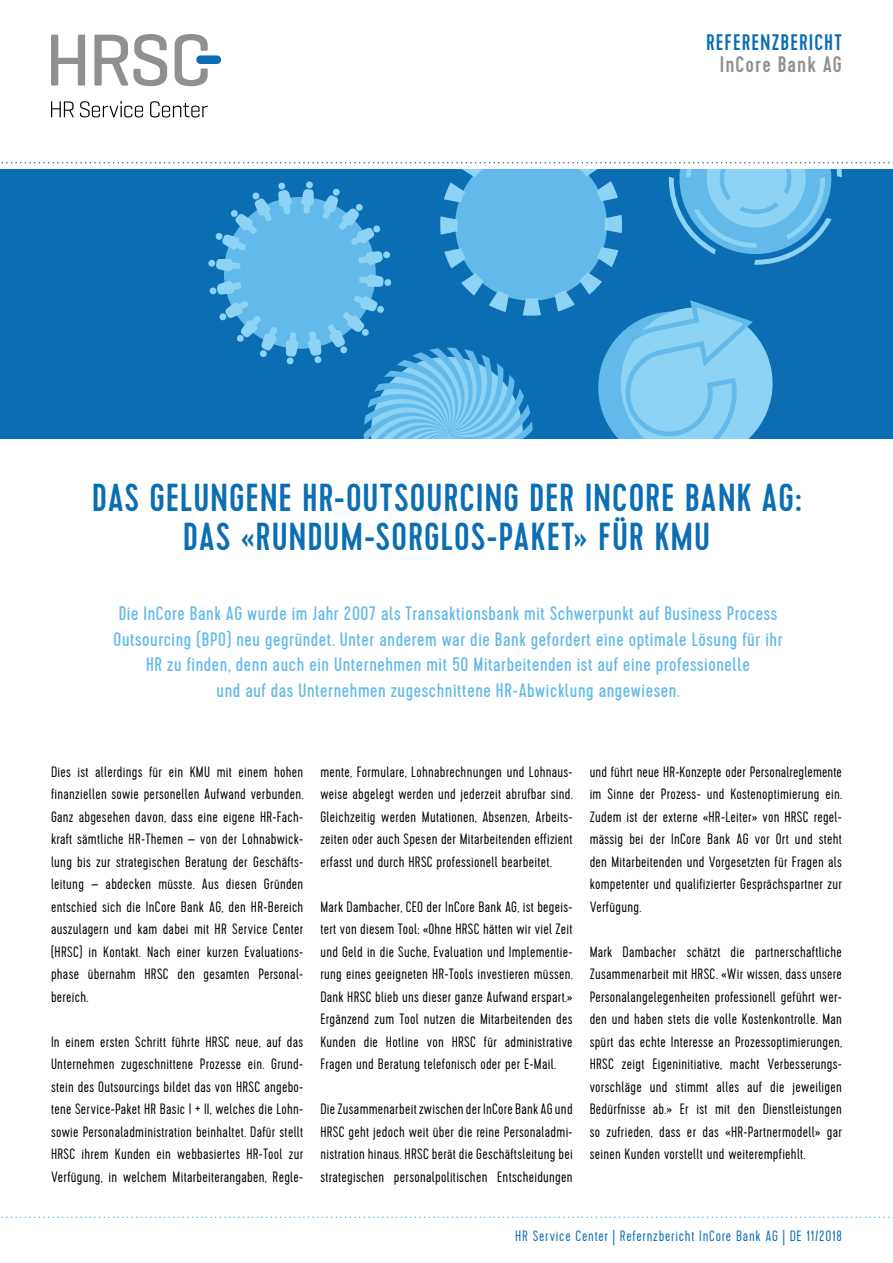
<style>
.page{position:relative;width:893px;height:1263px;background:#fff}
.page>*{position:absolute;margin:0;border:0;box-sizing:border-box;transform-origin:0 0}
.t1{font:500 39px/39px "Cervo";letter-spacing:.025em;color:#0b6eb3;text-align:center}
.t2{font:500 22.5px "Cervo";letter-spacing:.045em;color:#0b6eb3}
.t3{font:500 22.5px "Cervo";letter-spacing:.05em;color:#909090}
.t4{font:19.5px/25.5px "Cervo";letter-spacing:.03em;color:#63b9e9;text-align:center}
.t5{font:300 15px/22.5px "Cervo";letter-spacing:.02em;color:#000;text-align:justify}
.t6{font:300 15px "Cervo";letter-spacing:.05em;color:#0b6eb3}
</style>
<div class="page">
<svg style="left:51px;top:35px;width:34px;height:51px"></svg>
<svg style="left:94px;top:34px;width:73px;height:52px"></svg>
<svg style="left:175px;top:34px;width:33px;height:52px"></svg>
<div style="left:196px;top:55px;width:25px;height:9px;background:#0b6eb3;border-radius:4px"></div>
<svg style="left:51px;top:101px;width:23px;height:16px"></svg>
<svg style="left:80px;top:101px;width:63px;height:16px"></svg>
<svg style="left:150px;top:101px;width:58px;height:16px"></svg>
<svg style="left:1px;top:162px;width:892px;height:1px"></svg>
<svg style="left:1px;top:1216px;width:892px;height:2px"></svg>
<div style="left:0;top:169px;width:893px;height:269px;background:#0b6eb3"></div>
<div style="left:208px;top:260px;width:7px;height:7px;background:#8dd3f6;border-radius:50%"></div>
<div style="left:209px;top:287px;width:8px;height:8px;background:#8dd3f6;border-radius:3px"></div>
<svg style="left:215px;top:169px;width:627px;height:269px"></svg>
<h2 class="t2" style="left:706px;top:29px;width:137px">REFERENZBERICHT</h2>
<h2 class="t3" style="left:720px;top:51px;width:124px">InCore Bank AG</h2>
<h1 class="t1" style="left:92px;top:479px;width:711px">DAS GELUNGENE HR-OUTSOURCING DER INCORE BANK AG:<br>DAS «RUNDUM-SORGLOS-PAKET» FÜR KMU</h1>
<p class="t4" style="left:114px;top:601px;width:670px">Die InCore Bank AG wurde im Jahr 2007 als Transaktionsbank mit Schwerpunkt auf Business Process Outsourcing (BPO) neu gegründet. Unter anderem war die Bank gefordert eine optimale Lösung für ihr HR zu finden, denn auch ein Unternehmen mit 50 Mitarbeitenden ist auf eine professionelle<br>und auf das Unternehmen zugeschnittene HR-Abwicklung angewiesen.</p>
<p class="t5" style="left:51px;top:761px;width:254px">Dies ist allerdings für ein KMU mit einem hohen finanziellen sowie personellen Aufwand verbunden.<br>Ganz abgesehen davon, dass eine eigene HR-Fach&shy;kraft sämtliche HR-Themen – von der Lohnabwick&shy;lung bis zur strategischen Beratung der Geschäfts&shy;leitung – abdecken müsste. Aus diesen Gründen entschied sich die InCore Bank AG, den HR-Bereich auszulagern und kam dabei mit HR Service Center (HRSC) in Kontakt. Nach einer kurzen Evaluations&shy;phase übernahm HRSC den gesamten Personal&shy;bereich.</p>
<p class="t5" style="left:51px;top:1031px;width:254px">In einem ersten Schritt führte HRSC neue, auf das Unternehmen zugeschnittene Prozesse ein. Grund&shy;stein des Outsourcings bildet das von HRSC angebo&shy;tene Service-Paket HR Basic I + II, welches die Lohn&shy;sowie Personaladministration beinhaltet. Dafür stellt HRSC ihrem Kunden ein webbasiertes HR-Tool zur Verfügung, in welchem Mitarbeiterangaben, Regle-</p>
<p class="t5" style="left:320px;top:761px;width:254px">mente, Formulare, Lohnabrechnungen und Lohnaus&shy;weise abgelegt werden und jederzeit abrufbar sind.<br>Gleichzeitig werden Mutationen, Absenzen, Arbeits&shy;zeiten oder auch Spesen der Mitarbeitenden effizient erfasst und durch HRSC professionell bearbeitet.</p>
<p class="t5" style="left:320px;top:896px;width:254px">Mark Dambacher, CEO der InCore Bank AG, ist begeis&shy;tert von diesem Tool: «Ohne HRSC hätten wir viel Zeit und Geld in die Suche, Evaluation und Implementie&shy;rung eines geeigneten HR-Tools investieren müssen.<br>Dank HRSC blieb uns dieser ganze Aufwand erspart.» Ergänzend zum Tool nutzen die Mitarbeitenden des Kunden die Hotline von HRSC für administrative Fragen und Beratung telefonisch oder per E-Mail.</p>
<p class="t5" style="left:320px;top:1098px;width:254px">Die Zusammenarbeit zwischen der InCore Bank AG und HRSC geht jedoch weit über die reine Personaladmi&shy;nistration hinaus. HRSC berät die Geschäftsleitung bei strategischen personalpolitischen Entscheidungen</p>
<p class="t5" style="left:590px;top:761px;width:254px">und führt neue HR-Konzepte oder Personalreglemente im Sinne der Prozess- und Kostenoptimierung ein.<br>Zudem ist der externe «HR-Leiter» von HRSC regel&shy;mässig bei der InCore Bank AG vor Ort und steht den Mitarbeitenden und Vorgesetzten für Fragen als kompetenter und qualifizierter Gesprächspartner zur Verfügung.</p>
<p class="t5" style="left:590px;top:941px;width:254px">Mark Dambacher schätzt die partnerschaftliche Zusammenarbeit mit HRSC. «Wir wissen, dass unsere Personalangelegenheiten professionell geführt wer&shy;den und haben stets die volle Kostenkontrolle. Man spürt das echte Interesse an Prozessoptimierungen, HRSC zeigt Eigeninitiative, macht Verbesserungs&shy;vorschläge und stimmt alles auf die jeweiligen Bedürfnisse ab.» Er ist mit den Dienstleistungen so zufrieden, dass er das «HR-Partnermodell» gar seinen Kunden vorstellt und weiterempfiehlt.</p>
<p class="t6" style="left:515px;top:1228px;width:328px">HR Service Center | Refernzbericht InCore Bank AG | DE 11/2018</p>
</div>
